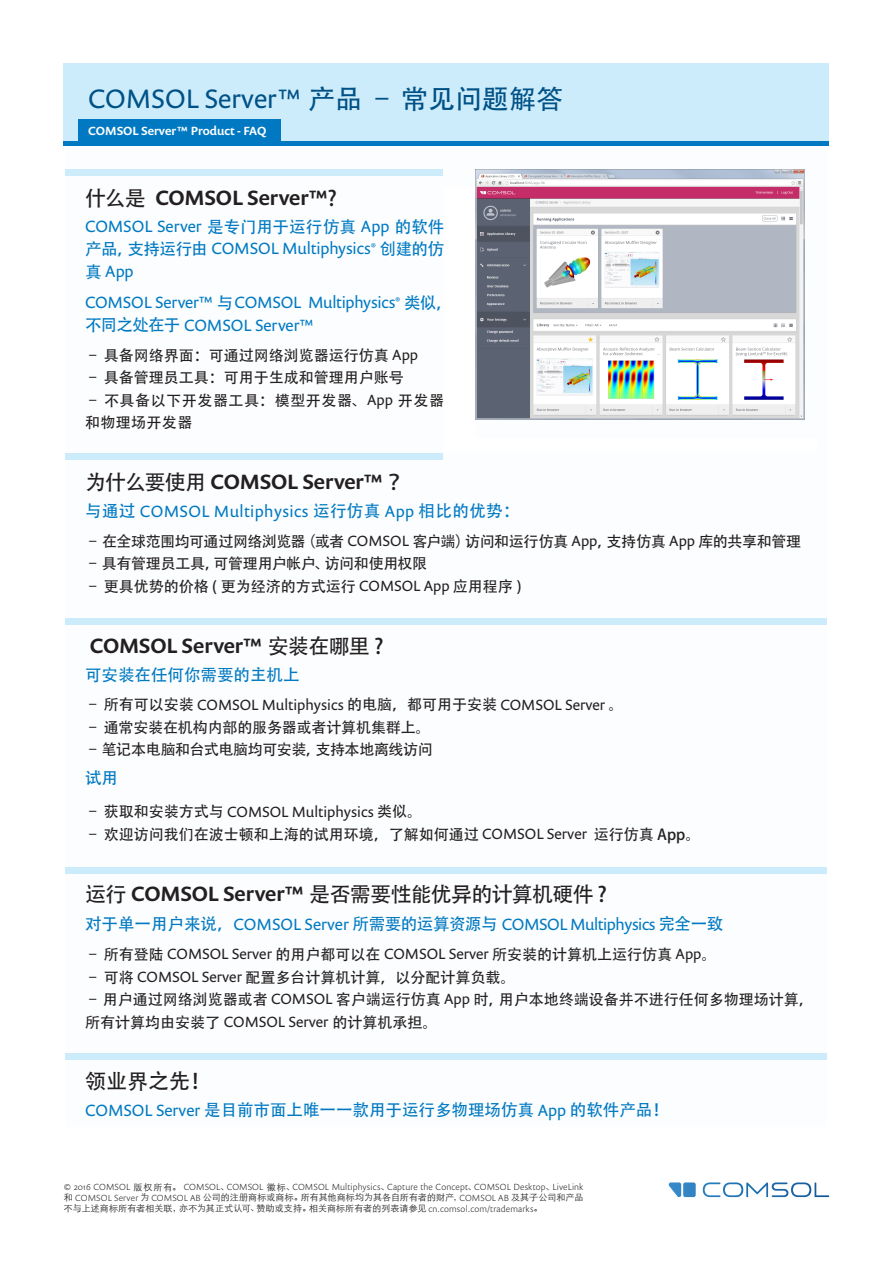
<style>
.page{position:relative;width:893px;height:1263px;background:#fff}
.page>*{position:absolute;margin:0;border:0;box-sizing:border-box;transform-origin:0 0}
.t1{font:27px "Prenton RP Pro";color:#005186}
.t2{font:500 21px "Prenton RP Pro";letter-spacing:-.005em;color:#231f20}
.t3{font:21px "Adobe Heiti Std";letter-spacing:-.03em;color:#231f20}
.t4{font:16.5px/22.5px "Prenton RP Pro";letter-spacing:-.005em;color:#0079c2;text-align:justify}
.t5{font:16.5px "Adobe Heiti Std";color:#0079c2}
.t6{font:16.5px "Prenton RP Pro";letter-spacing:-.025em;color:#0079c2}
.t7{font:16.5px "Prenton RP Pro";letter-spacing:.025em;color:#0079c2}
.t8{font:15px/22.5px "Adobe Heiti Std";color:#231f20}
.t9{font:15px "Prenton RP Pro";color:#231f20}
.t10{font:15px "Adobe Heiti Std";letter-spacing:-.03em;color:#231f20}
.t11{font:15px/22.5px "Adobe Heiti Std";letter-spacing:.04em;color:#231f20}
.t12{font:15px "Adobe Heiti Std";letter-spacing:-.025em;color:#231f20}
.t13{font:500 12px "Prenton RP Pro";color:#fff}
.t14{font:9px/10.8px "ST Xihei";letter-spacing:.01em;color:#231f20}
.t15{font:300 9px "Prenton RP Pro";letter-spacing:.015em;color:#231f20}
.s1{font-family:"Adobe Heiti Std"}
.s2{font-family:"Adobe Heiti Std";font-weight:400}
.s3{font-family:"Minion Pro"}
.s4{font-family:"Prenton RP Pro"}
.s5{font-family:"Prenton RP Pro";font-weight:500}
.s6{font-family:"ST Xihei";font-weight:400}
.s7{font-family:"Prenton RP Pro";font-weight:300}
</style>
<div class="page">
<svg style="left:669px;top:1182px;width:160px;height:15px"></svg>
<div style="left:66px;top:141px;width:761px;height:986px;background:#fbfdfe"></div>
<div style="left:64px;top:64px;width:765px;height:79px;background:#ccecfb"></div>
<div style="left:66px;top:169px;width:377px;height:7px;background:#ccecfb"></div>
<div style="left:66px;top:454px;width:377px;height:6px;background:#ccecfb"></div>
<div style="left:66px;top:619px;width:761px;height:6px;background:#ccecfb"></div>
<div style="left:66px;top:867px;width:761px;height:7px;background:#ccecfb"></div>
<div style="left:66px;top:1053px;width:761px;height:7px;background:#ccecfb"></div>
<div style="left:444px;top:187px;width:31px;height:264px;background:#fff"></div>
<div style="left:447px;top:438px;width:369px;height:13px;background:#fff"></div>
<img style="left:475px;top:169px;width:329px;height:251px">
<hr style="left:64px;top:141px;width:765px;height:4px;background:#0079c2">
<div style="left:78px;top:119px;width:203px;height:24px;background:#0079c2"></div>
<h1 class="t1" style="left:88px;top:81px;width:476px">COMSOL Server™ <span class="s1">产品 – 常见问题解答</span></h1>
<p class="t13" style="left:88px;top:123px;width:180px">COMSOL Server™ Product - FAQ</p>
<h2 class="t2" style="left:85px;top:183px;width:253px"><span class="s2">什么是</span> COMSOL Server™<span class="s2">?</span></h2>
<p class="t4" style="left:85px;top:215px;width:361px">COMSOL Server <span class="s1">是专门用于运行仿真</span> App <span class="s1">的软件产品，支持运行由</span> COMSOL Multiphysics<span class="s3">®</span> <span class="s1">创建的仿真</span> App</p>
<p class="t4" style="left:85px;top:291px;width:369px">COMSOL Server™ <span class="s1">与</span>COMSOL Multiphysics<span class="s3">®</span> <span class="s1">类似，不同之处在于</span> COMSOL Server™</p>
<p class="t8" style="left:85px;top:344px;width:334px">– 具备网络界面：可通过网络浏览器运行仿真 <span class="s4">App</span></p>
<p class="t8" style="left:85px;top:367px;width:320px">– 具备管理员工具：可用于生成和管理用户账号</p>
<p class="t11" style="left:85px;top:389px;width:361px">– 不具备以下开发器工具：模型开发器、<span class="s4">App</span> 开发器和物理场开发器</p>
<h2 class="t2" style="left:85px;top:468px;width:326px"><span class="s2">为什么要使用</span> COMSOL Server™ <span class="s2">？</span></h2>
<p class="t7" style="left:85px;top:500px;width:436px"><span class="s1">与通过</span> COMSOL Multiphysics <span class="s1">运行仿真</span> App <span class="s1">相比的优势：</span></p>
<p class="t10" style="left:85px;top:532px;width:717px">– 在全球范围均可通过网络浏览器（或者 <span class="s4">COMSOL</span> 客户端）访问和运行仿真 <span class="s4">App</span>，支持仿真 <span class="s4">App</span> 库的共享和管理</p>
<p class="t12" style="left:85px;top:555px;width:344px">– 具有管理员工具，可管理用户帐户、访问和使用权限</p>
<p class="t8" style="left:85px;top:575px;width:438px">– 更具优势的价格 ( 更为经济的方式运行 <span class="s4">COMSOL App</span> 应用程序 )</p>
<h2 class="t2" style="left:90px;top:631px;width:295px">COMSOL Server™ <span class="s2">安装在哪里 ?</span></h2>
<p class="t5" style="left:85px;top:665px;width:216px">可安装在任何你需要的主机上</p>
<p class="t9" style="left:85px;top:695px;width:540px"><span class="s1">– 所有可以安装</span> COMSOL Multiphysics <span class="s1">的电脑，都可用于安装</span> COMSOL Server <span class="s1">。</span></p>
<p class="t8" style="left:85px;top:716px;width:347px">– 通常安装在机构内部的服务器或者计算机集群上。</p>
<p class="t10" style="left:85px;top:741px;width:349px">– 笔记本电脑和台式电脑均可安装，支持本地离线访问</p>
<p class="t5" style="left:85px;top:767px;width:34px">试用</p>
<p class="t9" style="left:85px;top:802px;width:338px"><span class="s1">– 获取和安装方式与</span> COMSOL Multiphysics <span class="s1">类似。</span></p>
<p class="t8" style="left:85px;top:823px;width:617px">– 欢迎访问我们在波士顿和上海的试用环境，了解如何通过 <span class="s4">COMSOL Server</span> 运行仿真 App。</p>
<h2 class="t3" style="left:85px;top:881px;width:523px">运行 <span class="s5">COMSOL Server™</span> 是否需要性能优异的计算机硬件 ?</h2>
<p class="t6" style="left:85px;top:913px;width:640px"><span class="s1">对于单一用户来说，</span>COMSOL Server <span class="s1">所需要的运算资源与</span> COMSOL Multiphysics <span class="s1">完全一致</span></p>
<p class="t9" style="left:85px;top:944px;width:633px"><span class="s1">– 所有登陆</span> COMSOL Server <span class="s1">的用户都可以在</span> COMSOL Server <span class="s1">所安装的计算机上运行仿真</span> App<span class="s1">。</span></p>
<p class="t8" style="left:85px;top:966px;width:432px">– 可将 <span class="s4">COMSOL Server</span> 配置多台计算机计算，以分配计算负载。</p>
<p class="t8" style="left:85px;top:988px;width:730px">– 用户通过网络浏览器或者 <span class="s4">COMSOL</span> 客户端运行仿真 <span class="s4">App</span> 时，用户本地终端设备并不进行任何多物理场计算，所有计算均由安装了 <span class="s4">COMSOL Server</span> 的计算机承担。</p>
<h2 class="t3" style="left:85px;top:1069px;width:127px">领业界之先！</h2>
<p class="t5" style="left:85px;top:1100px;width:585px"><span class="s4">COMSOL Server</span> 是目前市面上唯一一款用于运行多物理场仿真 <span class="s4">App</span> 的软件产品！</p>
<p class="t15" style="left:64px;top:1180px;width:521px">© 2016 COMSOL <span class="s6">版权所有。</span> COMSOL<span class="s6">、</span>COMSOL <span class="s6">徽标、</span>COMSOL Multiphysics<span class="s6">、</span>Capture the Concept<span class="s6">、</span>COMSOL Desktop<span class="s6">、</span>LiveLink</p>
<p class="t14" style="left:64px;top:1191px;width:521px">和 <span class="s7">COMSOL Server</span> 为 <span class="s7">COMSOL AB</span> 公司的注册商标或商标。所有其他商标均为其各自所有者的财产，<span class="s7">COMSOL AB</span> 及其子公司和产品不与上述商标所有者相关联，亦不为其正式认可、赞助或支持。相关商标所有者的列表请参见 <span class="s7">cn.comsol.com/trademarks</span>。</p>
</div>
